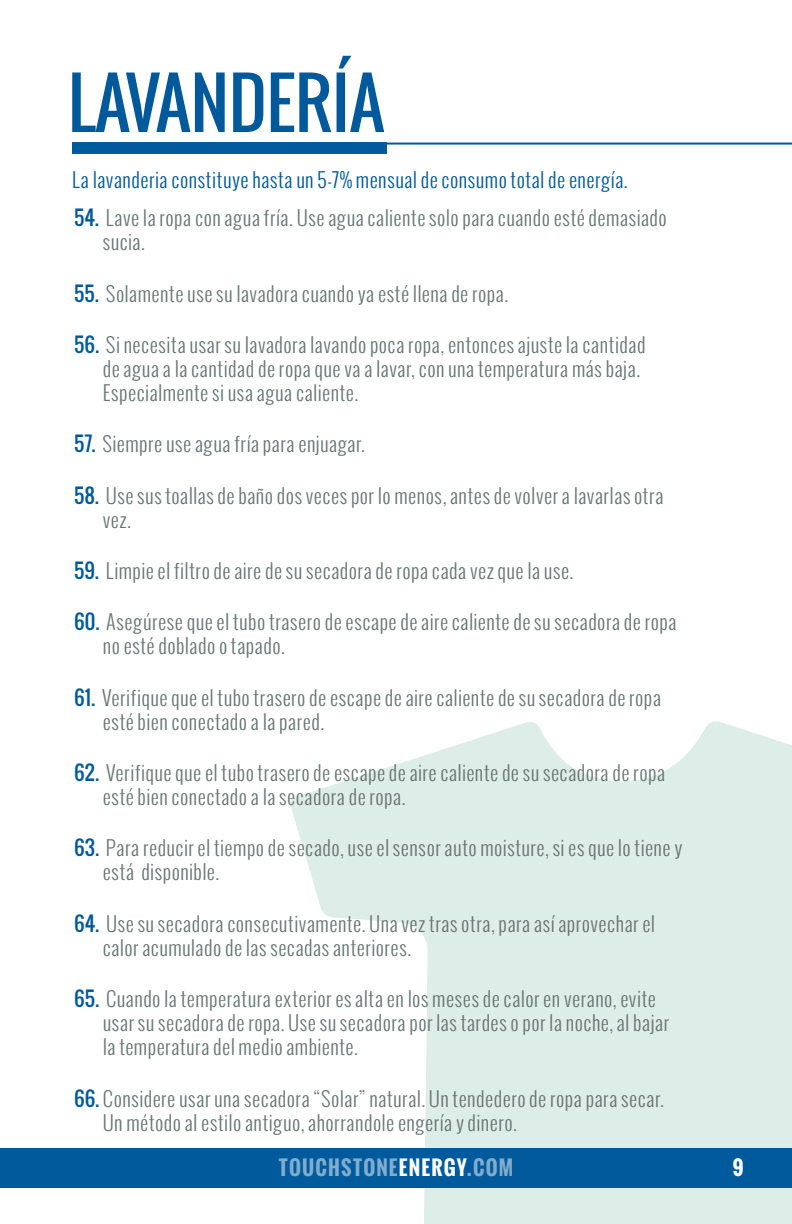
<style>
.page{position:relative;width:792px;height:1224px;background:#fff}
.page>*{position:absolute;margin:0;border:0;box-sizing:border-box;transform-origin:0 0}
.t1{font:68px "Oswald";color:#00599b}
.ListCopy{font:300 20px/24px "Oswald";letter-spacing:.02em;color:#687673}
.SubHead_Callout{font:300 20px "Oswald";letter-spacing:.02em;color:#00599b}
.t2{font:700 20px "Oswald";letter-spacing:.06em;color:#80acce}
.t3{font:700 20px "Oswald";color:#fff}
.s1{font-weight:400;color:#00599b}
.s2{color:#fff}
</style>
<div class="page">
<svg style="left:290px;top:721px;width:502px;height:503px;fill:#ddede7"></svg>
<div style="left:0;top:1148px;width:792px;height:40px;background:#005a9c"></div>
<div style="left:72px;top:143px;width:315px;height:11px;background:#005a9c"></div>
<hr style="left:72px;top:143px;width:720px;height:2px;background:#005a9c">
<p class="t1" style="left:68px;top:51px;width:318px">LAVANDERÍA</p>
<p class="SubHead_Callout" style="left:72px;top:166px;width:557px">La lavanderia constituye hasta un 5-7% mensual de consumo total de energía.</p>
<p class="ListCopy" style="left:103px;top:206px;width:566px;text-indent:-29px"><span class="s1">54.</span> Lave la ropa con agua fría. Use agua caliente solo para cuando esté demasiado sucia.</p>
<p class="ListCopy" style="left:74px;top:281px;width:436px"><span class="s1">55.</span> Solamente use su lavadora cuando ya esté llena de ropa.</p>
<p class="ListCopy" style="left:103px;top:332px;width:544px;text-indent:-29px"><span class="s1">56.</span> Si necesita usar su lavadora lavando poca ropa, entonces ajuste la cantidad de agua a la cantidad de ropa que va a lavar, con una temperatura más baja.<br>Especialmente si usa agua caliente.</p>
<p class="ListCopy" style="left:74px;top:432px;width:293px"><span class="s1">57.</span> Siempre use agua fría para enjuagar.</p>
<p class="ListCopy" style="left:103px;top:483px;width:562px;text-indent:-29px"><span class="s1">58.</span> Use sus toallas de baño dos veces por lo menos, antes de volver a lavarlas otra vez.</p>
<p class="ListCopy" style="left:74px;top:559px;width:501px"><span class="s1">59.</span> Limpie el filtro de aire de su secadora de ropa cada vez que la use.</p>
<p class="ListCopy" style="left:103px;top:610px;width:575px;text-indent:-29px"><span class="s1">60.</span> Asegúrese que el tubo trasero de escape de aire caliente de su secadora de ropa no esté doblado o tapado.</p>
<p class="ListCopy" style="left:103px;top:685px;width:560px;text-indent:-29px"><span class="s1">61.</span> Verifique que el tubo trasero de escape de aire caliente de su secadora de ropa esté bien conectado a la pared.</p>
<p class="ListCopy" style="left:103px;top:761px;width:564px;text-indent:-29px"><span class="s1">62.</span> Verifique que el tubo trasero de escape de aire caliente de su secadora de ropa esté bien conectado a la secadora de ropa.</p>
<p class="ListCopy" style="left:103px;top:836px;width:581px;text-indent:-29px"><span class="s1">63.</span> Para reducir el tiempo de secado, use el sensor auto moisture, si es que lo tiene y está disponible.</p>
<p class="ListCopy" style="left:103px;top:911px;width:554px;text-indent:-29px"><span class="s1">64.</span> Use su secadora consecutivamente. Una vez tras otra, para así aprovechar el calor acumulado de las secadas anteriores.</p>
<p class="ListCopy" style="left:103px;top:987px;width:568px;text-indent:-29px"><span class="s1">65.</span> Cuando la temperatura exterior es alta en los meses de calor en verano, evite usar su secadora de ropa. Use su secadora por las tardes o por la noche, al bajar la temperatura del medio ambiente.</p>
<p class="ListCopy" style="left:103px;top:1086px;width:563px;text-indent:-29px"><span class="s1">66.</span> Considere usar una secadora “Solar” natural. Un tendedero de ropa para secar.<br>Un método al estilo antiguo, ahorrandole engería y dinero.</p>
<p class="t2" style="left:279px;top:1153px;width:236px">TOUCHSTONE<span class="s2">ENERGY</span>.COM</p>
<p class="t3" style="left:732px;top:1153px;width:13px">9</p>
</div>
